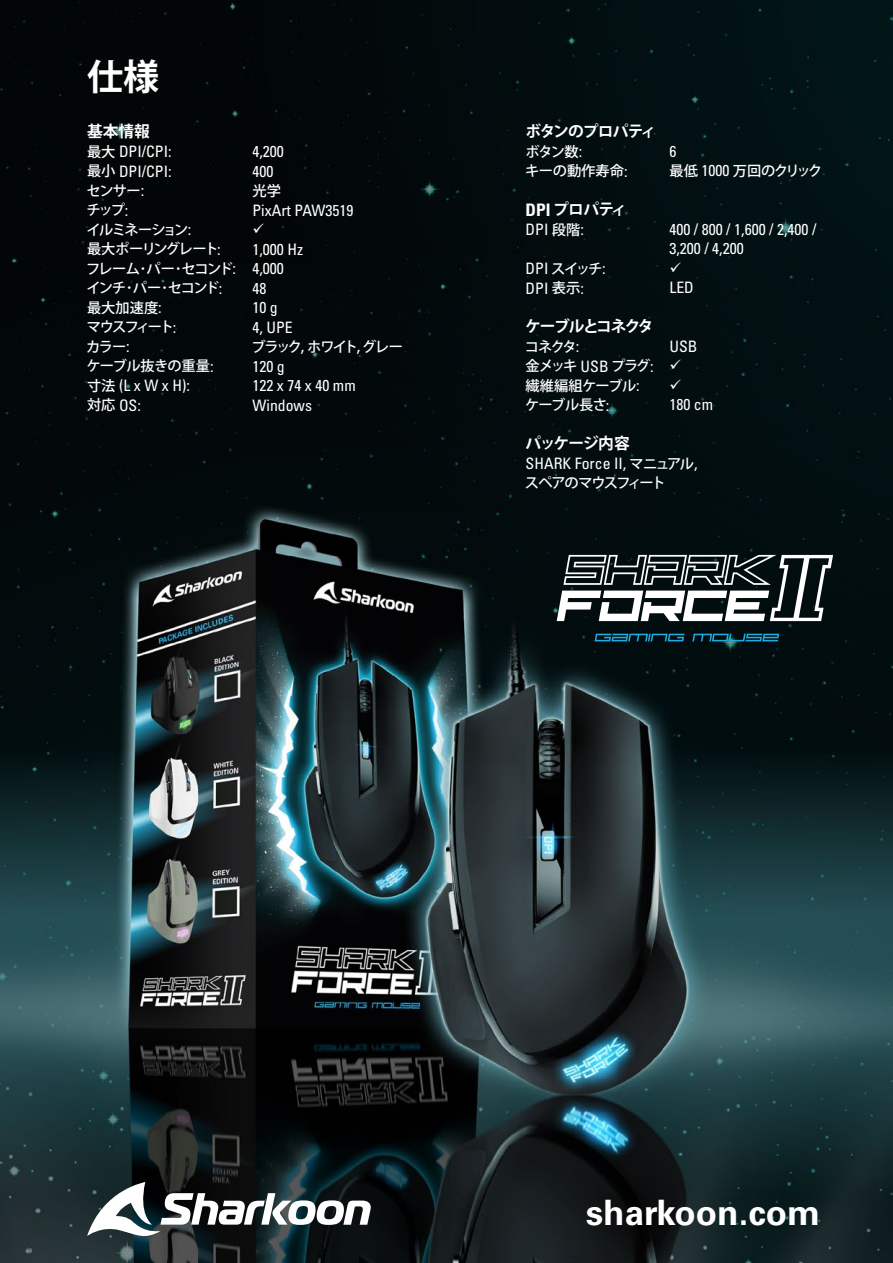
<style>
.page{position:relative;width:893px;height:1263px;background:#fff}
.page>*{position:absolute;margin:0;border:0;box-sizing:border-box;transform-origin:0 0}
.t1{font:700 36px "Koz Go Pr 6 N";color:#fff}
.t2{font:700 34.95px "Univers LTCYR 65";color:#fff}
.t3{font:condensed 15.75px/19.5px "Univers LTCYR 57";color:#fff}
.t4{font:700 15.75px "Koz Go Pr 6 N";letter-spacing:-.06em;color:#fff}
.t5{font:700 15.75px "Koz Go Pr 6 N";letter-spacing:-.105em;color:#fff}
.t6{font:500 14.25px/19.5px "Koz Go Pr 6 N";letter-spacing:-.08em;color:#fff}
.t7{font:500 14.25px/19.5px "Koz Go Pr 6 N";letter-spacing:-.06em;color:#fff}
.t8{font:500 14.25px "Koz Go Pr 6 N";letter-spacing:-.1em;color:#fff}
.t9{font:500 14.25px "Koz Go Pr 6 N";letter-spacing:-.12em;color:#fff}
.t10{font:500 14.25px/19.5px "Koz Go Pr 6 N";letter-spacing:-.02em;color:#fff}
.s1{font-family:"Koz Go Pr 6 N";font-weight:500;font-stretch:normal;font-size:14.25px}
.s2{font-family:"Univers LTCYR 57";font-weight:400;font-stretch:condensed;font-size:15.75px}
.s3{font-family:"Univers LTCYR 67 Bold Cond";font-weight:400;font-size:17.25px}
</style>
<div class="page">
<img style="left:0;top:0;width:893px;height:1263px">
<svg style="left:557px;top:555px;width:276px;height:66px"></svg>
<svg style="left:595px;top:634px;width:184px;height:7px"></svg>
<svg style="left:87px;top:1182px;width:284px;height:57px"></svg>
<svg style="left:254px;top:223px;width:10px;height:10px"></svg>
<svg style="left:670px;top:262px;width:11px;height:10px"></svg>
<svg style="left:670px;top:359px;width:11px;height:30px"></svg>
<h1 class="t1" style="left:87px;top:57px;width:74px">仕様</h1>
<p class="t4" style="left:87px;top:122px;width:65px">基本情報</p>
<p class="t3" style="left:87px;top:141px;width:86px"><span class="s1">最大</span> DPI/CPI:<span class="s1">最小</span> DPI/CPI:</p>
<p class="t6" style="left:86px;top:181px;width:152px">センサー<span class="s2">:<br></span>チップ<span class="s2">:<br></span>イルミネーション<span class="s2">:<br></span>最大ポーリングレート<span class="s2">:</span>フレーム･パー･セコンド<span class="s2">:</span>インチ･パー･セコンド<span class="s2">:</span>最大加速度<span class="s2">:<br></span>マウスフィート<span class="s2">:<br></span>カラー<span class="s2">:<br></span>ケーブル抜きの重量<span class="s2">:</span></p>
<p class="t3" style="left:87px;top:375px;width:104px"><span class="s1">寸法</span> (L x W x H):<span class="s1">対応</span> OS:</p>
<p class="t3" style="left:252px;top:141px;width:33px">4,200<br>400</p>
<p class="t6" style="left:252px;top:181px;width:30px">光学</p>
<p class="t3" style="left:252px;top:200px;width:103px">PixArt PAW3519</p>
<p class="t3" style="left:252px;top:239px;width:52px">1,000 Hz<br>4,000<br>48<br>10 g<br>4, UPE</p>
<p class="t9" style="left:251px;top:338px;width:153px">ブラック, ホワイト, グレー</p>
<p class="t3" style="left:252px;top:356px;width:105px">120 g<br>122 x 74 x 40 mm<br>Windows</p>
<p class="t4" style="left:525px;top:122px;width:132px">ボタンのプロパティ</p>
<p class="t10" style="left:525px;top:142px;width:104px">ボタン数<span class="s2">:<br></span>キーの動作寿命<span class="s2">:</span></p>
<p class="t4" style="left:526px;top:200px;width:103px"><span class="s3">DPI</span> プロパティ</p>
<p class="t3" style="left:526px;top:219px;width:60px">DPI <span class="s1">段階</span>:</p>
<p class="t3" style="left:526px;top:258px;width:81px">DPI <span class="s1">スイッチ</span>:<br>DPI <span class="s1">表示</span>:</p>
<p class="t5" style="left:525px;top:317px;width:130px">ケーブルとコネクタ</p>
<p class="t7" style="left:525px;top:337px;width:130px">コネクタ<span class="s2">:<br></span>金メッキ <span class="s2">USB</span> プラグ<span class="s2">:</span>繊維編組ケーブル<span class="s2">:</span>ケーブル長さ<span class="s2">:</span></p>
<p class="t4" style="left:526px;top:434px;width:106px">パッケージ内容</p>
<p class="t3" style="left:526px;top:453px;width:173px">SHARK Force II, <span class="s1">マニュアル</span>,</p>
<p class="t8" style="left:525px;top:475px;width:142px">スペアのマウスフィート</p>
<p class="t3" style="left:669px;top:141px;width:8px">6</p>
<p class="t8" style="left:669px;top:162px;width:154px">最低 <span class="s2">1000</span> 万回のクリック</p>
<p class="t3" style="left:669px;top:219px;width:148px">400 / 800 / 1,600 / 2,400 /<br>3,200 / 4,200</p>
<p class="t3" style="left:669px;top:277px;width:26px">LED</p>
<p class="t3" style="left:669px;top:336px;width:30px">USB</p>
<p class="t3" style="left:669px;top:394px;width:45px">180 cm</p>
<h2 class="t2" style="left:586px;top:1188px;width:236px">sharkoon.com</h2>
</div>
